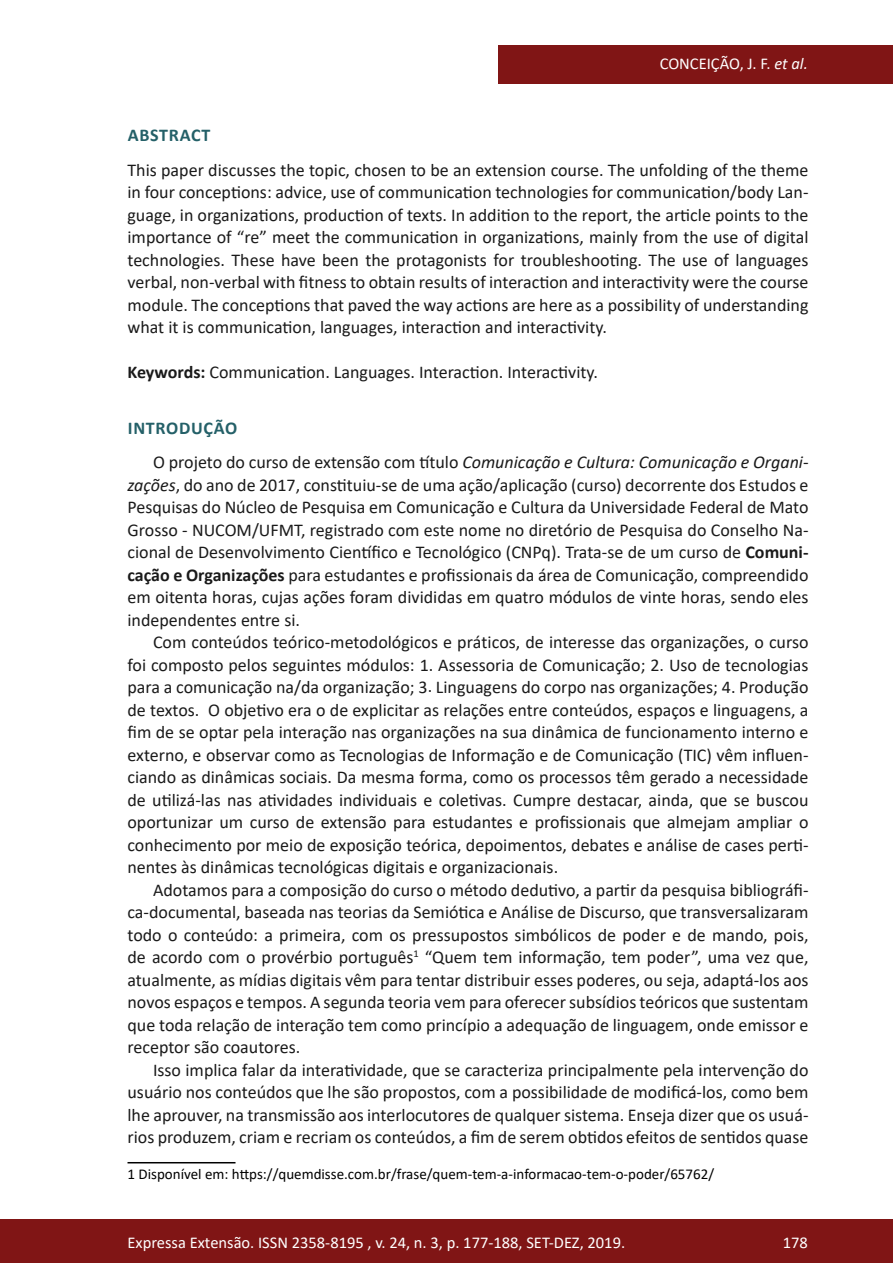
<style>
.page{position:relative;width:893px;height:1263px;background:#fff}
.page>*{position:absolute;margin:0;border:0;box-sizing:border-box;transform-origin:0 0}
.texto{font:18px/22.5px "Calibri";color:#1a1a1a;text-align:justify}
.subtitulo{font:700 18px "Calibri";letter-spacing:.04em;color:#246068}
.t1{font:16.5px "Calibri";color:#fff}
.rodapé{font:15px "Calibri";color:#000}
.s1{font-style:italic}
.s2{font-weight:700}
</style>
<div class="page">
<div style="left:0;top:1219px;width:893px;height:44px;background:#801515"></div>
<div style="left:498px;top:45px;width:395px;height:39px;background:#801515"></div>
<hr style="left:128px;top:1162px;width:108px;height:1px;background:#000">
<p class="t1" style="left:660px;top:52px;width:150px">CONCEIÇÃO, J. F. <span class="s1">et al.</span></p>
<p class="subtitulo" style="left:128px;top:122px;width:84px">ABSTRACT</p>
<p class="texto" style="left:128px;top:158px;width:683px">This paper discusses the topic, chosen to be an extension course. The unfolding of the theme in four conceptions: advice, use of communication technologies for communication/body Lan&shy;guage, in organizations, production of texts. In addition to the report, the article points to the importance of “re” meet the communication in organizations, mainly from the use of digital technologies. These have been the protagonists for troubleshooting. The use of languages verbal, non-verbal with fitness to obtain results of interaction and interactivity were the course module. The conceptions that paved the way actions are here as a possibility of understanding what it is communication, languages, interaction and interactivity.</p>
<p class="texto" style="left:128px;top:360px;width:472px"><span class="s2">Keywords:</span> Communication. Languages. Interaction. Interactivity.</p>
<p class="subtitulo" style="left:128px;top:415px;width:111px">INTRODUÇÃO</p>
<p class="texto" style="left:128px;top:450px;width:683px;text-indent:26px">O projeto do curso de extensão com título <span class="s1">Comunicação e Cultura: Comunicação e Organi&shy;zações</span>, do ano de 2017, constituiu-se de uma ação/aplicação (curso) decorrente dos Estudos e Pesquisas do Núcleo de Pesquisa em Comunicação e Cultura da Universidade Federal de Mato Grosso - NUCOM/UFMT, registrado com este nome no diretório de Pesquisa do Conselho Na&shy;cional de Desenvolvimento Científico e Tecnológico (CNPq). Trata-se de um curso de <span class="s2">Comuni&shy;cação e Organizações</span> para estudantes e profissionais da área de Comunicação, compreendido em oitenta horas, cujas ações foram divididas em quatro módulos de vinte horas, sendo eles independentes entre si.</p>
<p class="texto" style="left:128px;top:630px;width:683px;text-indent:26px">Com conteúdos teórico-metodológicos e práticos, de interesse das organizações, o curso foi composto pelos seguintes módulos: 1. Assessoria de Comunicação; 2. Uso de tecnologias para a comunicação na/da organização; 3. Linguagens do corpo nas organizações; 4. Produção de textos. O objetivo era o de explicitar as relações entre conteúdos, espaços e linguagens, a fim de se optar pela interação nas organizações na sua dinâmica de funcionamento interno e externo, e observar como as Tecnologias de Informação e de Comunicação (TIC) vêm influen&shy;ciando as dinâmicas sociais. Da mesma forma, como os processos têm gerado a necessidade de utilizá-las nas atividades individuais e coletivas. Cumpre destacar, ainda, que se buscou oportunizar um curso de extensão para estudantes e profissionais que almejam ampliar o conhecimento por meio de exposição teórica, depoimentos, debates e análise de cases perti&shy;nentes às dinâmicas tecnológicas digitais e organizacionais.</p>
<p class="texto" style="left:128px;top:878px;width:683px;text-indent:26px">Adotamos para a composição do curso o método dedutivo, a partir da pesquisa bibliográfi&shy;ca-documental, baseada nas teorias da Semiótica e Análise de Discurso, que transversalizaram todo o conteúdo: a primeira, com os pressupostos simbólicos de poder e de mando, pois, de acordo com o provérbio português<sup>1</sup> “Quem tem informação, tem poder”, uma vez que, atualmente, as mídias digitais vêm para tentar distribuir esses poderes, ou seja, adaptá-los aos novos espaços e tempos. A segunda teoria vem para oferecer subsídios teóricos que sustentam que toda relação de interação tem como princípio a adequação de linguagem, onde emissor e receptor são coautores.</p>
<p class="texto" style="left:128px;top:1058px;width:683px;text-indent:26px">Isso implica falar da interatividade, que se caracteriza principalmente pela intervenção do usuário nos conteúdos que lhe são propostos, com a possibilidade de modificá-los, como bem lhe aprouver, na transmissão aos interlocutores de qualquer sistema. Enseja dizer que os usuá&shy;rios produzem, criam e recriam os conteúdos, a fim de serem obtidos efeitos de sentidos quase</p>
<p class="rodapé" style="left:128px;top:1164px;width:588px">1 Disponível em: https://quemdisse.com.br/frase/quem-tem-a-informacao-tem-o-poder/65762/</p>
<p class="t1" style="left:128px;top:1230px;width:499px">Expressa Extensão. ISSN 2358-8195 , v. 24, n. 3, p. 177-188, SET-DEZ, 2019.</p>
<p class="t1" style="left:783px;top:1230px;width:27px">178</p>
</div>
